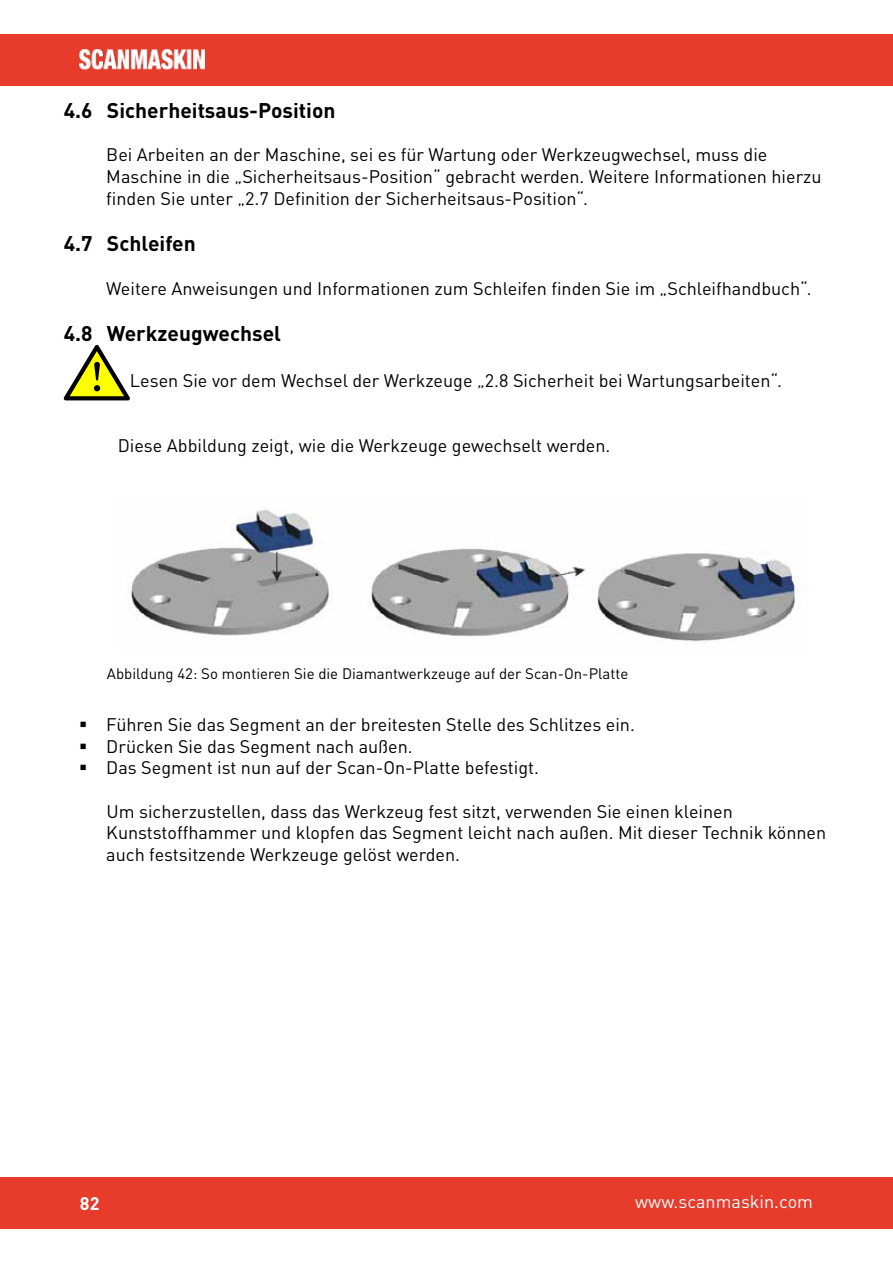
<style>
.page{position:relative;width:893px;height:1263px;background:#fff}
.page>*{position:absolute;margin:0;border:0;box-sizing:border-box;transform-origin:0 0}
.t1{font:700 21px "DIN Pro";color:#000}
.t2{font:18px/21.6px "DIN Pro";color:#000}
.t3{font:18px "DIN Pro";color:#fff}
.t4{font:700 18px "DIN Pro";color:#fff}
.t5{font:15px "DIN Pro";color:#000}
</style>
<div class="page">
<div style="left:0;top:34px;width:893px;height:51px;background:#e73b2b"></div>
<div style="left:0;top:1178px;width:893px;height:51px;background:#e73b2b"></div>
<img style="left:80px;top:50px;width:124px;height:19px">
<svg style="left:64px;top:345px;width:66px;height:55px"></svg>
<img style="left:129px;top:509px;width:668px;height:134px">
<p class="t1" style="left:64px;top:93px;width:273px">4.6 Sicherheitsaus-Position</p>
<p class="t2" style="left:106px;top:142px;width:717px">Bei Arbeiten an der Maschine, sei es für Wartung oder Werkzeugwechsel, muss die<br>Maschine in die „Sicherheitsaus-Position“ gebracht werden. Weitere Informationen hierzu finden Sie unter „2.7 Definition der Sicherheitsaus-Position“.</p>
<p class="t1" style="left:64px;top:226px;width:134px">4.7 Schleifen</p>
<p class="t2" style="left:106px;top:275px;width:707px">Weitere Anweisungen und Informationen zum Schleifen finden Sie im „Schleifhandbuch“.</p>
<p class="t1" style="left:64px;top:316px;width:219px">4.8 Werkzeugwechsel</p>
<p class="t2" style="left:130px;top:368px;width:653px">Lesen Sie vor dem Wechsel der Werkzeuge „2.8 Sicherheit bei Wartungsarbeiten“.</p>
<p class="t2" style="left:118px;top:433px;width:494px">Diese Abbildung zeigt, wie die Werkzeuge gewechselt werden.</p>
<p class="t5" style="left:107px;top:662px;width:523px">Abbildung 42: So montieren Sie die Diamantwerkzeuge auf der Scan-On-Platte</p>
<p class="t2" style="left:79px;top:712px;width:557px">▪ Führen Sie das Segment an der breitesten Stelle des Schlitzes ein.</p>
<p class="t2" style="left:79px;top:734px;width:335px">▪ Drücken Sie das Segment nach außen.</p>
<p class="t2" style="left:79px;top:755px;width:461px">▪ Das Segment ist nun auf der Scan-On-Platte befestigt.</p>
<p class="t2" style="left:106px;top:798px;width:721px">Um sicherzustellen, dass das Werkzeug fest sitzt, verwenden Sie einen kleinen<br>Kunststoffhammer und klopfen das Segment leicht nach außen. Mit dieser Technik können auch festsitzende Werkzeuge gelöst werden.</p>
<p class="t4" style="left:80px;top:1188px;width:21px">82</p>
<p class="t3" style="left:635px;top:1187px;width:179px">www.scanmaskin.com</p>
</div>
